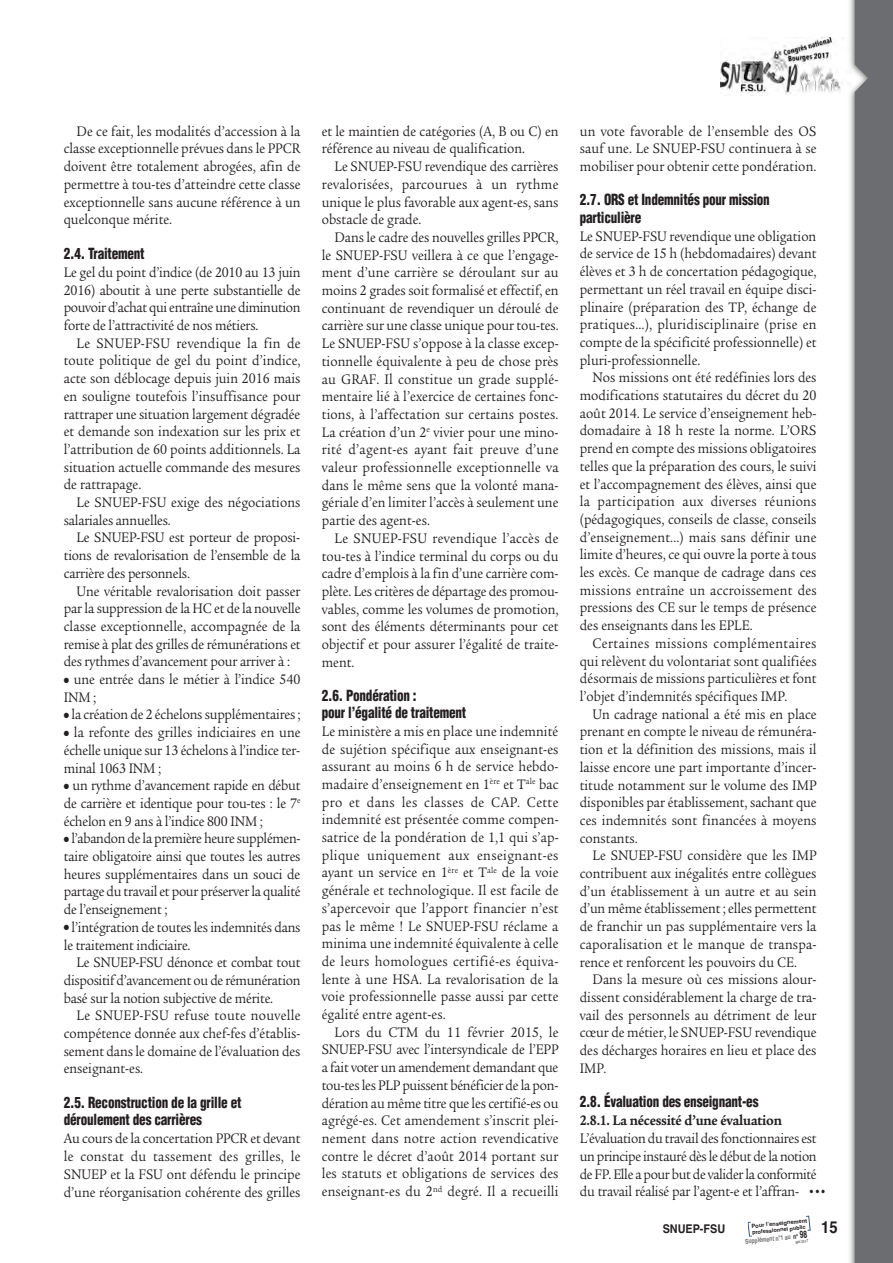
<style>
.page{position:relative;width:893px;height:1263px;background:#fff}
.page>*{position:absolute;margin:0;border:0;box-sizing:border-box;transform-origin:0 0}
.t1{font:900 18px "Legacy Serif";color:#231f20;scale:.88 1}
.t2{font:700 16.5px "Helvetica";color:#231f20;scale:.9 1}
.t3{font:15px/17.7px "Legacy Serif";color:#231f20;text-align:justify;scale:.9 1}
.t4{font:900 condensed 15px/17.7px "Helvetica";letter-spacing:-.015em;color:#231f20;scale:.88 1}
.t5{font:700 15px "Legacy Serif";letter-spacing:-.015em;color:#231f20;scale:.9 1}
.t6{font:700 12px "Helvetica";color:#231f20;scale:.9 1}
.t7{font:700 6.75px "Helvetica";color:#6c6d70;scale:.75 1}
.t8{font:700 5.7px "Helvetica";color:#231f20}
.t9{font:700 5.55px "Helvetica";color:#231f20}
.t10{font:700 4.05px "Helvetica";color:#6c6d70;scale:.75 1}
.s1{color:#231f20}
.s2{font-size:10.05px;color:#231f20}
</style>
<div class="page">
<svg style="left:748px;top:1222px;width:4px;height:15px"></svg>
<svg style="left:806px;top:1216px;width:5px;height:15px"></svg>
<img style="left:720px;top:38px;width:121px;height:58px">
<img style="left:849px;top:0;width:6px;height:1263px">
<div style="left:855px;top:0;width:38px;height:1263px;background:#6c6d70"></div>
<p class="t3" style="left:64px;top:124px;width:265px;text-indent:13px">De ce fait, les modalités d’accession à la classe exceptionnelle prévues dans le PPCR doivent être totalement abrogées, afin de permettre à tou-tes d’atteindre cette classe exceptionnelle sans aucune référence à un quelconque mérite.</p>
<p class="t4" style="left:64px;top:245px;width:93px">2.4. Traitement</p>
<p class="t3" style="left:64px;top:265px;width:265px">Le gel du point d’indice (de 2010 au 13 juin 2016) aboutit à une perte substantielle de pouvoir d’achat qui entraîne une diminution forte de l’attractivité de nos métiers.</p>
<p class="t3" style="left:64px;top:336px;width:265px;text-indent:13px">Le SNUEP-FSU revendique la fin de toute politique de gel du point d’indice, acte son déblocage depuis juin 2016 mais en souligne toutefois l’insuffisance pour rattraper une situation largement dégradée et demande son indexation sur les prix et l’attribution de 60 points additionnels. La situation actuelle commande des mesures de rattrapage.</p>
<p class="t3" style="left:64px;top:495px;width:264px;text-indent:13px">Le SNUEP-FSU exige des négociations salariales annuelles.</p>
<p class="t3" style="left:64px;top:530px;width:264px;text-indent:13px">Le SNUEP-FSU est porteur de proposi&shy;tions de revalorisation de l’ensemble de la carrière des personnels.</p>
<p class="t3" style="left:64px;top:583px;width:265px;text-indent:13px">Une véritable revalorisation doit passer par la suppression de la HC et de la nouvelle classe exceptionnelle, accompagnée de la remise à plat des grilles de rémunérations et des rythmes d’avancement pour arriver à :</p>
<p class="t3" style="left:64px;top:672px;width:264px">● une entrée dans le métier à l’indice 540<br>INM ;</p>
<p class="t3" style="left:64px;top:707px;width:264px">● la création de 2 échelons supplémentaires ;</p>
<p class="t3" style="left:64px;top:725px;width:265px">● la refonte des grilles indiciaires en une échelle unique sur 13 échelons à l’indice ter&shy;minal 1063 INM ;</p>
<p class="t3" style="left:64px;top:778px;width:265px">● un rythme d’avancement rapide en début de carrière et identique pour tou-tes : le 7<sup>e </sup>échelon en 9 ans à l’indice 800 INM ;</p>
<p class="t3" style="left:64px;top:831px;width:265px">● l’abandon de la première heure supplémen&shy;taire obligatoire ainsi que toutes les autres heures supplémentaires dans un souci de partage du travail et pour préserver la qualité de l’enseignement ;</p>
<p class="t3" style="left:64px;top:920px;width:264px">● l’intégration de toutes les indemnités dans le traitement indiciaire.</p>
<p class="t3" style="left:64px;top:955px;width:265px;text-indent:13px">Le SNUEP-FSU dénonce et combat tout dispositif d’avancement ou de rémunération basé sur la notion subjective de mérite.</p>
<p class="t3" style="left:64px;top:1008px;width:265px;text-indent:13px">Le SNUEP-FSU refuse toute nouvelle compétence donnée aux chef-fes d’établis&shy;sement dans le domaine de l’évaluation des enseignant-es.</p>
<p class="t4" style="left:64px;top:1093px;width:203px">2.5. Reconstruction de la grille et déroulement des carrières</p>
<p class="t3" style="left:64px;top:1131px;width:265px">Au cours de la concertation PPCR et devant le constat du tassement des grilles, le SNUEP et la FSU ont défendu le principe d’une réorganisation cohérente des grilles</p>
<p class="t3" style="left:322px;top:124px;width:264px">et le maintien de catégories (A, B ou C) en référence au niveau de qualification.</p>
<p class="t3" style="left:322px;top:159px;width:265px;text-indent:13px">Le SNUEP-FSU revendique des carrières revalorisées, parcourues à un rythme unique le plus favorable aux agent-es, sans obstacle de grade.</p>
<p class="t3" style="left:322px;top:230px;width:265px;text-indent:13px">Dans le cadre des nouvelles grilles PPCR, le SNUEP-FSU veillera à ce que l’engage&shy;ment d’une carrière se déroulant sur au moins 2 grades soit formalisé et effectif, en continuant de revendiquer un déroulé de carrière sur une classe unique pour tou-tes.<br>Le SNUEP-FSU s’oppose à la classe excep&shy;tionnelle équivalente à peu de chose près au GRAF. Il constitue un grade supplé&shy;mentaire lié à l’exercice de certaines fonc&shy;tions, à l’affectation sur certains postes.<br>La création d’un 2<sup>e</sup> vivier pour une mino&shy;rité d’agent-es ayant fait preuve d’une valeur professionnelle exceptionnelle va dans le même sens que la volonté mana&shy;gériale d’en limiter l’accès à seulement une partie des agent-es.</p>
<p class="t3" style="left:322px;top:531px;width:265px;text-indent:13px">Le SNUEP-FSU revendique l’accès de tou-tes à l’indice terminal du corps ou du cadre d’emplois à la fin d’une carrière com&shy;plète. Les critères de départage des promou&shy;vables, comme les volumes de promotion, sont des éléments déterminants pour cet objectif et pour assurer l’égalité de traite&shy;ment.</p>
<p class="t4" style="left:322px;top:687px;width:166px;line-height:16.8px">2.6. Pondération :<br>pour l’égalité de traitement</p>
<p class="t3" style="left:322px;top:724px;width:265px">Le ministère a mis en place une indemnité de sujétion spécifique aux enseignant-es assurant au moins 6 h de service hebdo&shy;madaire d’enseignement en 1<sup>ère</sup> et T<sup>ale</sup> bac pro et dans les classes de CAP. Cette indemnité est présentée comme compen&shy;satrice de la pondération de 1,1 qui s’ap&shy;plique uniquement aux enseignant-es ayant un service en 1<sup>ère</sup> et T<sup>ale</sup> de la voie générale et technologique. Il est facile de s’apercevoir que l’apport financier n’est pas le même ! Le SNUEP-FSU réclame a minima une indemnité équivalente à celle de leurs homologues certifié-es équiva&shy;lente à une HSA. La revalorisation de la voie professionnelle passe aussi par cette égalité entre agent-es.</p>
<p class="t3" style="left:322px;top:1025px;width:265px;text-indent:13px">Lors du CTM du 11 février 2015, le SNUEP-FSU avec l’intersyndicale de l’EPP a fait voter un amendement demandant que tou-tes les PLP puissent bénéficier de la pon&shy;dération au même titre que les certifié-es ou agrégé-es. Cet amendement s’inscrit plei&shy;nement dans notre action revendicative contre le décret d’août 2014 portant sur les statuts et obligations de services des enseignant-es du 2<sup>nd</sup> degré. Il a recueilli</p>
<p class="t3" style="left:580px;top:124px;width:264px">un vote favorable de l’ensemble des OS sauf une. Le SNUEP-FSU continuera à se mobiliser pour obtenir cette pondération.</p>
<p class="t4" style="left:580px;top:191px;width:218px">2.7. ORS et Indemnités pour mission particulière</p>
<p class="t3" style="left:580px;top:229px;width:265px">Le SNUEP-FSU revendique une obligation de service de 15 h (hebdomadaires) devant élèves et 3 h de concertation pédagogique, permettant un réel travail en équipe disci&shy;plinaire (préparation des TP, échange de pratiques…), pluridisciplinaire (prise en compte de la spécificité professionnelle) et pluri-professionnelle.</p>
<p class="t3" style="left:580px;top:370px;width:265px;text-indent:13px">Nos missions ont été redéfinies lors des modifications statutaires du décret du 20 août 2014. Le service d’enseignement heb&shy;domadaire à 18 h reste la norme. L’ORS prend en compte des missions obligatoires telles que la préparation des cours, le suivi et l’accompagnement des élèves, ainsi que la participation aux diverses réunions (pédagogiques, conseils de classe, conseils d’enseignement...) mais sans définir une limite d’heures, ce qui ouvre la porte à tous les excès. Ce manque de cadrage dans ces missions entraîne un accroissement des pressions des CE sur le temps de présence des enseignants dans les EPLE.</p>
<p class="t3" style="left:580px;top:636px;width:265px;text-indent:13px">Certaines missions complémentaires qui relèvent du volontariat sont qualifiées désormais de missions particulières et font l’objet d’indemnités spécifiques IMP.</p>
<p class="t3" style="left:580px;top:707px;width:265px;text-indent:13px">Un cadrage national a été mis en place prenant en compte le niveau de rémunéra&shy;tion et la définition des missions, mais il laisse encore une part importante d’incer&shy;titude notamment sur le volume des IMP disponibles par établissement, sachant que ces indemnités sont financées à moyens constants.</p>
<p class="t3" style="left:580px;top:848px;width:265px;text-indent:13px">Le SNUEP-FSU considère que les IMP contribuent aux inégalités entre collègues d’un établissement à un autre et au sein d’un même établissement ; elles permettent de franchir un pas supplémentaire vers la caporalisation et le manque de transpa&shy;rence et renforcent les pouvoirs du CE.</p>
<p class="t3" style="left:580px;top:972px;width:265px;text-indent:13px">Dans la mesure où ces missions alour&shy;dissent considérablement la charge de tra&shy;vail des personnels au détriment de leur cœur de métier, le SNUEP-FSU revendique des décharges horaires en lieu et place des IMP.</p>
<p class="t4" style="left:580px;top:1093px;width:205px">2.8. Évaluation des enseignant-es</p>
<p class="t5" style="left:580px;top:1115px;width:226px">2.8.1. La nécessité d’une évaluation</p>
<p class="t3" style="left:580px;top:1131px;width:265px">L’évaluation du travail des fonctionnaires est un principe instauré dès le début de la notion de FP. Elle a pour but de valider la conformité du travail réalisé par l’agent-e et l’affran-</p>
<p class="t6" style="left:663px;top:1222px;width:71px">SNUEP-FSU</p>
<p class="t2" style="left:821px;top:1217px;width:20px">15</p>
<p class="t1" style="left:809px;top:1181px;width:20px">...</p>
<p class="t8" style="left:751px;top:1223px;width:57px;rotate:-6deg">Pour l’enseignement</p>
<p class="t9" style="left:752px;top:1229px;width:55px;rotate:-6deg">professionnel public</p>
<p class="t7" style="left:745px;top:1237px;width:85px;rotate:-6deg">Supplément n°1 au <span class="s1">n°</span> <span class="s2">98</span></p>
<p class="t10" style="left:795px;top:1240px;width:18px;rotate:-6deg">Mai 2017</p>
</div>
